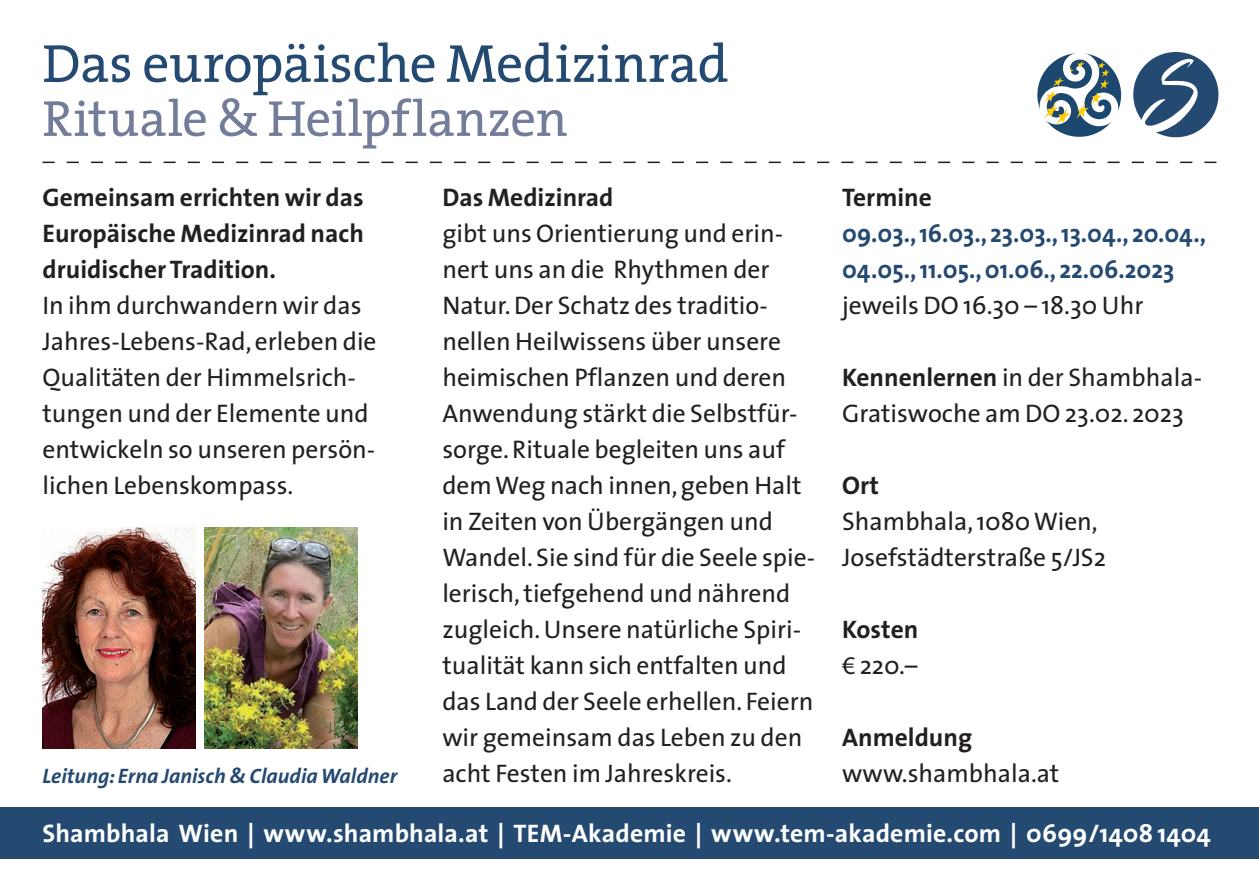
<style>
.page{position:relative;width:1259px;height:893px;background:#fff}
.page>*{position:absolute;margin:0;border:0;box-sizing:border-box;transform-origin:0 0}
.t1{font:54px "The Serif";letter-spacing:-.005em;color:#254a72}
.t2{font:51px "The Serif";color:#737c99}
.t3{font:25.5px/36px "The Sans";color:#231f20}
.t4{font:700 25.5px/36px "The Sans";color:#231f20;text-align:justify}
.t5{font:700 25.5px "The Sans";letter-spacing:.005em;color:#fff}
.t6{font:700 25.5px/36px "The Sans";color:#254a72;scale:.96 1}
.t7{font:italic 700 21px "The Sans";color:#254a72}
.t8{font:6.6px "Helvetica";color:#000}
.s1{font-weight:700}
.s2{font-family:"Myriad Pro";font-weight:400}
.s3{font-weight:400}
</style>
<div class="page">
<img style="left:43px;top:527px;width:153px;height:221px">
<div style="left:0;top:808px;width:1259px;height:51px;background:#254a72"></div>
<svg style="left:43px;top:162px;width:1173px;height:1px"></svg>
<svg style="left:1133px;top:52px;width:85px;height:85px"></svg>
<div style="left:1037px;top:53px;width:84px;height:84px;background:#1c486f;border-radius:50%"></div>
<svg style="left:1038px;top:53px;width:80px;height:76px"></svg>
<img style="left:204px;top:527px;width:153px;height:221px">
<h1 class="t1" style="left:43px;top:19px;width:687px">Das europäische Medizinrad</h1>
<h2 class="t2" style="left:43px;top:76px;width:526px">Rituale &amp; Heilpflanzen</h2>
<p class="t4" style="left:43px;top:178px;width:323px">Gemeinsam errichten wir das Europäische Medizinrad nach druidischer Tradition.</p>
<p class="t3" style="left:43px;top:286px;width:335px">In ihm durchwandern wir das<br>Jahres-Lebens-Rad, erleben die<br>Qualitäten der Himmelsrich&shy;tungen und der Elemente und entwickeln so unseren persön&shy;lichen Lebenskompass.</p>
<p class="t4" style="left:442px;top:178px;width:173px">Das Medizinrad</p>
<p class="t3" style="left:442px;top:214px;width:374px">gibt uns Orientierung und erin&shy;nert uns an die Rhythmen der<br>Natur. Der Schatz des traditio&shy;nellen Heilwissens über unsere heimischen Pflanzen und deren<br>Anwendung stärkt die Selbstfür&shy;sorge. Rituale begleiten uns auf dem Weg nach innen, geben Halt in Zeiten von Übergängen und<br>Wandel. Sie sind für die Seele spie&shy;lerisch, tiefgehend und nährend zugleich. Unsere natürliche Spiri&shy;tualität kann sich entfalten und das Land der Seele erhellen. Feiern wir gemeinsam das Leben zu den acht Festen im Jahreskreis.</p>
<p class="t7" style="left:43px;top:758px;width:356px">Leitung: Erna Janisch &amp; Claudia Waldner</p>
<p class="t4" style="left:842px;top:178px;width:91px">Termine</p>
<p class="t6" style="left:842px;top:214px;width:381px">09.03., 16.03., 23.03., 13.04., 20.04.,<br>04.05., 11.05., 01.06., 22.06.2023</p>
<p class="t3" style="left:842px;top:286px;width:303px">jeweils DO 16.30 – 18.30 Uhr</p>
<p class="t8" style="left:979px;top:300px;width:35px">Probedruck</p>
<p class="t3" style="left:842px;top:358px;width:361px"><span class="s1">Kennenlernen</span> in der Shambhala-<br>Gratiswoche am DO 23.02. 2023</p>
<p class="t4" style="left:842px;top:466px;width:38px">Ort</p>
<p class="t3" style="left:842px;top:502px;width:265px">Shambhala, 1080 Wien,<br>Josefstädterstraße 5/JS2</p>
<p class="t4" style="left:842px;top:610px;width:78px">Kosten <span class="s2">€</span> <span class="s3">220.–</span></p>
<p class="t4" style="left:842px;top:718px;width:131px">Anmeldung</p>
<p class="t3" style="left:842px;top:754px;width:219px">www.shambhala.at</p>
<p class="t5" style="left:43px;top:812px;width:1169px">Shambhala Wien | www.shambhala.at | TEM-Akademie | www.tem-akademie.com | 0699/1408 1404</p>
</div>
